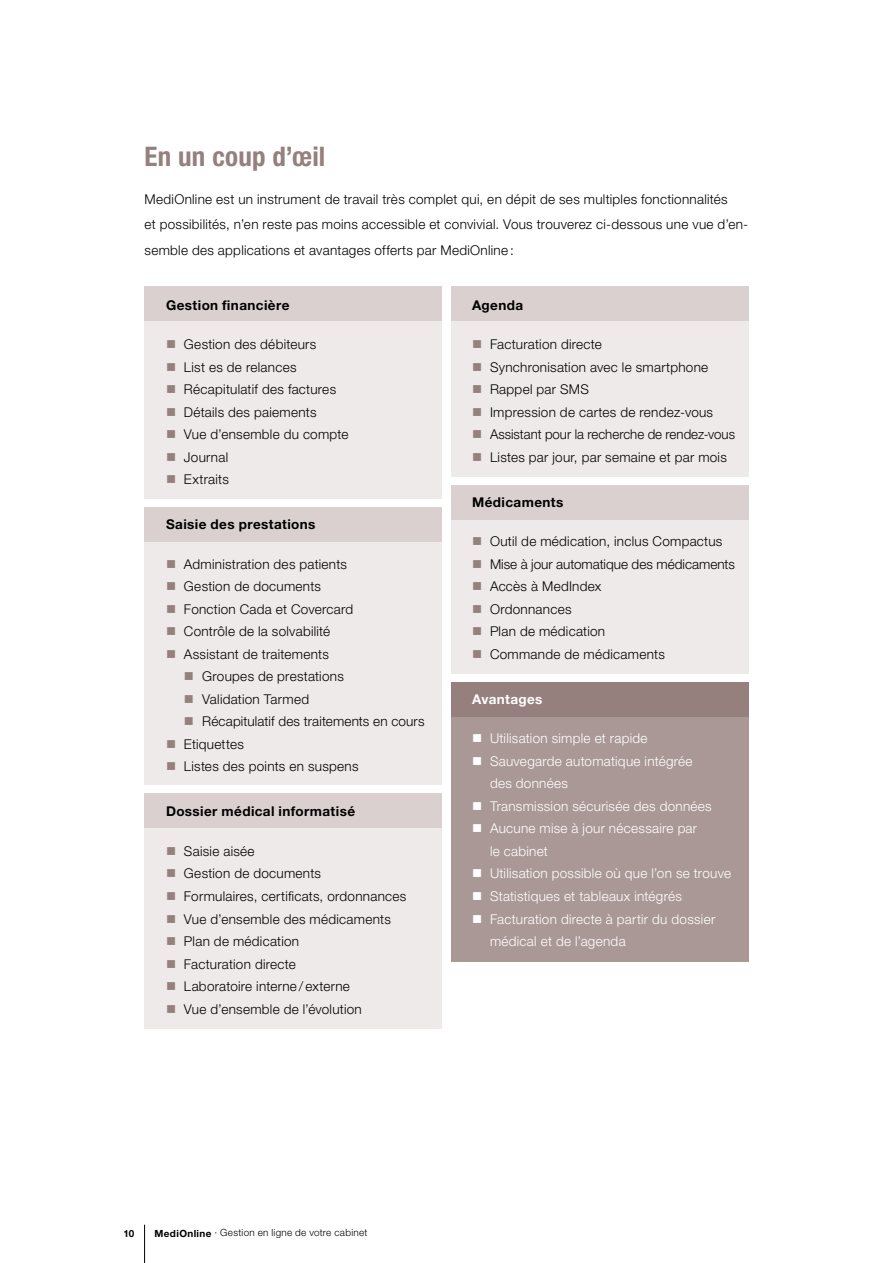
<style>
.page{position:relative;width:893px;height:1263px;background:#fff}
.page>*{position:absolute;margin:0;border:0;box-sizing:border-box;transform-origin:0 0}
.Titel_18pt{font:700 condensed 27px "Helvetica Neue";letter-spacing:.005em;color:#95807e}
.Lauftext_9pt{font:300 13.5px/25.5px "Helvetica Neue";letter-spacing:.02em;color:#000}
.Lauftext_9pt-2{font:300 13.5px/22.5px "Helvetica Neue";letter-spacing:.02em;color:#fff}
.Lauftext_9pt-3{font:700 13.5px "Helvetica Neue";letter-spacing:.03em;color:#000}
.Lauftext_9pt-4{font:300 13.5px "Helvetica Neue";color:#000}
.Lauftext_9pt-5{font:700 13.5px "Helvetica Neue";letter-spacing:.025em;color:#fff}
.t1{font:300 9.9px "Helvetica Neue";letter-spacing:.03em;color:#000}
.t2{font:700 9.9px "Helvetica Neue";color:#000}
.s1{color:#95807e}
.s2{font-weight:700}
</style>
<div class="page">
<hr style="left:144px;top:1225px;width:1px;height:38px;background:#000">
<div style="left:451px;top:716px;width:297px;height:246px;background:#aa9896"></div>
<div style="left:451px;top:682px;width:297px;height:34px;background:#95807e"></div>
<div style="left:145px;top:535px;width:297px;height:250px;background:#efeaea"></div>
<div style="left:145px;top:793px;width:297px;height:236px;background:#efeaea"></div>
<div style="left:145px;top:320px;width:297px;height:179px;background:#efeaea"></div>
<div style="left:451px;top:314px;width:297px;height:163px;background:#efeaea"></div>
<div style="left:451px;top:513px;width:297px;height:160px;background:#efeaea"></div>
<div style="left:145px;top:286px;width:297px;height:34px;background:#dad0cf"></div>
<div style="left:145px;top:508px;width:297px;height:34px;background:#dad0cf"></div>
<div style="left:145px;top:793px;width:297px;height:34px;background:#dad0cf"></div>
<div style="left:451px;top:286px;width:297px;height:34px;background:#dad0cf"></div>
<div style="left:451px;top:485px;width:297px;height:34px;background:#dad0cf"></div>
<p class="Titel_18pt" style="left:145px;top:140px;width:182px">En un coup d’œil</p>
<p class="Lauftext_9pt" style="left:145px;top:186px;width:605px">MediOnline est un instrument de travail très complet qui, en dépit de ses multiples fonctionnalités<br>et possibilités, n’en reste pas moins accessible et convivial. Vous trouverez ci-dessous une vue d’en&shy;semble des applications et avantages offerts par MediOnline :</p>
<p class="Lauftext_9pt-3" style="left:166px;top:297px;width:125px">Gestion financière</p>
<p class="Lauftext_9pt" style="left:166px;top:332px;width:152px"><span class="s1">■</span> Gestion des débiteurs</p>
<p class="Lauftext_9pt" style="left:166px;top:354px;width:132px"><span class="s1">■</span> List es de relances</p>
<p class="Lauftext_9pt" style="left:166px;top:377px;width:172px"><span class="s1">■</span> Récapitulatif des factures</p>
<p class="Lauftext_9pt" style="left:166px;top:399px;width:152px"><span class="s1">■</span> Détails des paiements</p>
<p class="Lauftext_9pt" style="left:166px;top:422px;width:184px"><span class="s1">■</span> Vue d’ensemble du compte</p>
<p class="Lauftext_9pt" style="left:166px;top:444px;width:64px"><span class="s1">■</span> Journal</p>
<p class="Lauftext_9pt" style="left:166px;top:467px;width:64px"><span class="s1">■</span> Extraits</p>
<p class="Lauftext_9pt-3" style="left:166px;top:516px;width:151px">Saisie des prestations</p>
<p class="Lauftext_9pt" style="left:166px;top:551px;width:182px"><span class="s1">■</span> Administration des patients</p>
<p class="Lauftext_9pt" style="left:166px;top:574px;width:156px"><span class="s1">■</span> Gestion de documents</p>
<p class="Lauftext_9pt" style="left:166px;top:596px;width:189px"><span class="s1">■</span> Fonction Cada et Covercard</p>
<p class="Lauftext_9pt" style="left:166px;top:619px;width:166px"><span class="s1">■</span> Contrôle de la solvabilité</p>
<p class="Lauftext_9pt" style="left:166px;top:641px;width:164px"><span class="s1">■</span> Assistant de traitements</p>
<p class="Lauftext_9pt" style="left:184px;top:664px;width:161px"><span class="s1">■</span> Groupes de prestations</p>
<p class="Lauftext_9pt" style="left:184px;top:686px;width:127px"><span class="s1">■</span> Validation Tarmed</p>
<p class="Lauftext_9pt" style="left:184px;top:709px;width:242px"><span class="s1">■</span> Récapitulatif des traitements en cours</p>
<p class="Lauftext_9pt" style="left:166px;top:731px;width:79px"><span class="s1">■</span> Etiquettes</p>
<p class="Lauftext_9pt" style="left:166px;top:754px;width:194px"><span class="s1">■</span> Listes des points en suspens</p>
<p class="Lauftext_9pt-3" style="left:166px;top:803px;width:191px">Dossier médical informatisé</p>
<p class="Lauftext_9pt" style="left:166px;top:838px;width:90px"><span class="s1">■</span> Saisie aisée</p>
<p class="Lauftext_9pt" style="left:166px;top:861px;width:156px"><span class="s1">■</span> Gestion de documents</p>
<p class="Lauftext_9pt" style="left:166px;top:883px;width:242px"><span class="s1">■</span> Formulaires, certificats, ordonnances</p>
<p class="Lauftext_9pt" style="left:166px;top:906px;width:226px"><span class="s1">■</span> Vue d’ensemble des médicaments</p>
<p class="Lauftext_9pt" style="left:166px;top:928px;width:135px"><span class="s1">■</span> Plan de médication</p>
<p class="Lauftext_9pt" style="left:166px;top:951px;width:131px"><span class="s1">■</span> Facturation directe</p>
<p class="Lauftext_9pt" style="left:166px;top:973px;width:185px"><span class="s1">■</span> Laboratoire interne / externe</p>
<p class="Lauftext_9pt" style="left:166px;top:996px;width:197px"><span class="s1">■</span> Vue d’ensemble de l’évolution</p>
<p class="Lauftext_9pt-3" style="left:472px;top:297px;width:53px">Agenda</p>
<p class="Lauftext_9pt" style="left:472px;top:332px;width:131px"><span class="s1">■</span> Facturation directe</p>
<p class="Lauftext_9pt" style="left:472px;top:354px;width:238px"><span class="s1">■</span> Synchronisation avec le smartphone</p>
<p class="Lauftext_9pt" style="left:472px;top:377px;width:118px"><span class="s1">■</span> Rappel par SMS</p>
<p class="Lauftext_9pt" style="left:472px;top:399px;width:242px"><span class="s1">■</span> Impression de cartes de rendez-vous</p>
<p class="Lauftext_9pt-4" style="left:472px;top:426px;width:264px"><span class="s1">■</span> Assistant pour la recherche de rendez-vous</p>
<p class="Lauftext_9pt" style="left:472px;top:444px;width:256px"><span class="s1">■</span> Listes par jour, par semaine et par mois</p>
<p class="Lauftext_9pt-3" style="left:472px;top:494px;width:93px">Médicaments</p>
<p class="Lauftext_9pt" style="left:472px;top:529px;width:252px"><span class="s1">■</span> Outil de médication, inclus Compactus</p>
<p class="Lauftext_9pt-4" style="left:472px;top:556px;width:264px"><span class="s1">■</span> Mise à jour automatique des médicaments</p>
<p class="Lauftext_9pt" style="left:472px;top:574px;width:131px"><span class="s1">■</span> Accès à MedIndex</p>
<p class="Lauftext_9pt" style="left:472px;top:596px;width:101px"><span class="s1">■</span> Ordonnances</p>
<p class="Lauftext_9pt" style="left:472px;top:619px;width:135px"><span class="s1">■</span> Plan de médication</p>
<p class="Lauftext_9pt" style="left:472px;top:641px;width:194px"><span class="s1">■</span> Commande de médicaments</p>
<p class="Lauftext_9pt-5" style="left:472px;top:691px;width:72px">Avantages</p>
<p class="Lauftext_9pt-2" style="left:472px;top:727px;width:177px">■ Utilisation simple et rapide</p>
<p class="Lauftext_9pt-2" style="left:490px;top:750px;width:204px;text-indent:-18px">■ Sauvegarde automatique intégrée des données</p>
<p class="Lauftext_9pt-2" style="left:472px;top:795px;width:241px">■ Transmission sécurisée des données</p>
<p class="Lauftext_9pt-2" style="left:490px;top:817px;width:209px;text-indent:-18px">■ Aucune mise à jour nécessaire par le cabinet</p>
<p class="Lauftext_9pt-2" style="left:472px;top:862px;width:260px">■ Utilisation possible où que l’on se trouve</p>
<p class="Lauftext_9pt-2" style="left:472px;top:885px;width:211px">■ Statistiques et tableaux intégrés</p>
<p class="Lauftext_9pt-2" style="left:490px;top:907px;width:227px;text-indent:-18px">■ Facturation directe à partir du dossier médical et de l’agenda</p>
<p class="t2" style="left:123px;top:1227px;width:13px">10</p>
<p class="t1" style="left:154px;top:1226px;width:214px"><span class="s2">MediOnline</span> · Gestion en ligne de votre cabinet</p>
</div>
